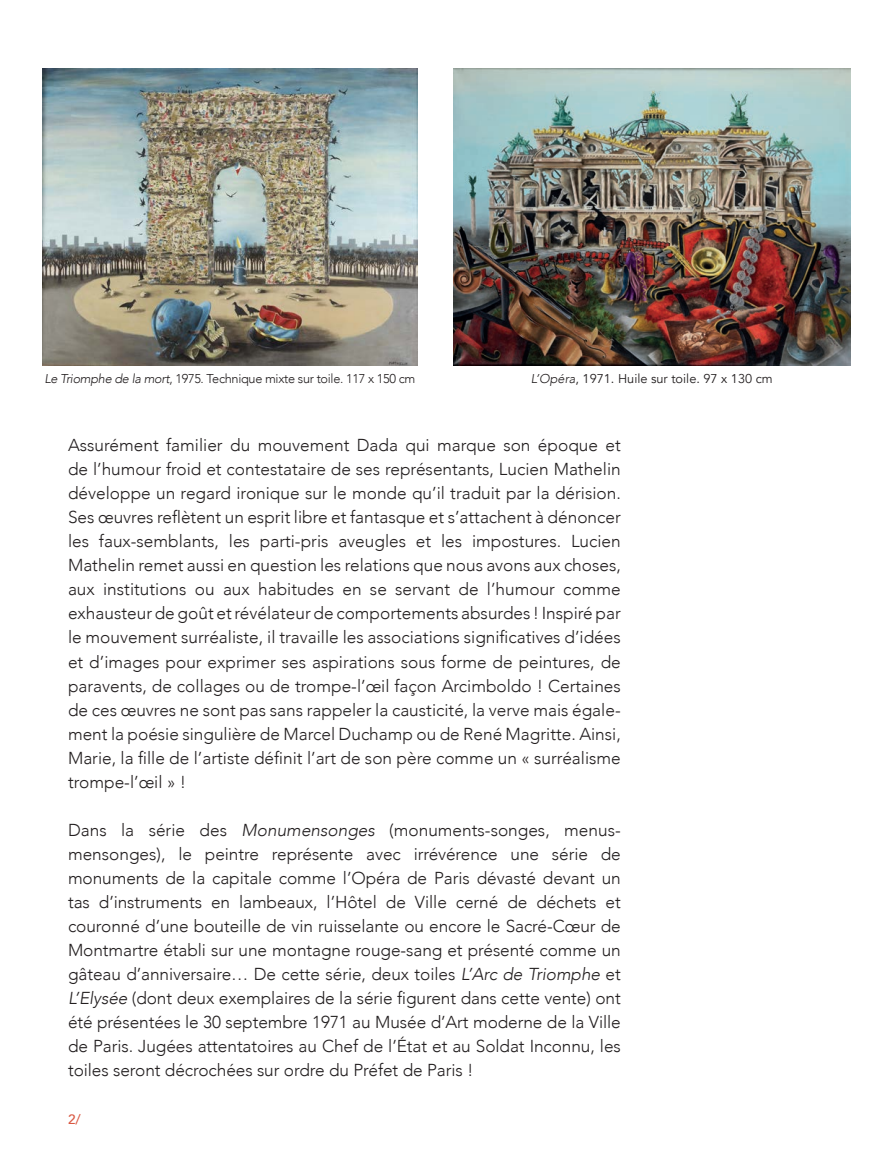
<style>
.page{position:relative;width:893px;height:1149px;background:#fff}
.page>*{position:absolute;margin:0;border:0;box-sizing:border-box;transform-origin:0 0}
.t1{font:300 17.25px/24px "Avenir";letter-spacing:-.005em;color:#231f20;text-align:justify}
.t2{font:500 13.5px "Avenir";color:#d95842}
.t3{font:300 12.75px "Avenir";letter-spacing:-.025em;color:#231f20}
.t4{font:12.75px "Avenir";color:#231f20}
.s1{font-style:italic}
.s2{font-weight:300;font-style:italic}
</style>
<div class="page">
<img style="left:453px;top:69px;width:397px;height:296px">
<img style="left:43px;top:69px;width:374px;height:296px">
<p class="t3" style="left:44px;top:371px;width:373px"><span class="s1">Le Triomphe de la mort</span>, 1975. Technique mixte sur toile. 117 x 150 cm</p>
<p class="t4" style="left:531px;top:370px;width:243px"><span class="s2">L’Opéra</span>, 1971. Huile sur toile. 97 x 130 cm</p>
<p class="t1" style="left:68px;top:433px;width:554px">Assurément familier du mouvement Dada qui marque son époque et de l’humour froid et contestataire de ses représentants, Lucien Mathelin développe un regard ironique sur le monde qu’il traduit par la dérision.<br>Ses œuvres reflètent un esprit libre et fantasque et s’attachent à dénoncer les faux-semblants, les parti-pris aveugles et les impostures. Lucien Mathelin remet aussi en question les relations que nous avons aux choses, aux institutions ou aux habitudes en se servant de l’humour comme exhausteur de goût et révélateur de comportements absurdes ! Inspiré par le mouvement surréaliste, il travaille les associations significatives d’idées et d’images pour exprimer ses aspirations sous forme de peintures, de paravents, de collages ou de trompe-l’œil façon Arcimboldo ! Certaines de ces œuvres ne sont pas sans rappeler la causticité, la verve mais égale&shy;ment la poésie singulière de Marcel Duchamp ou de René Magritte. Ainsi, Marie, la fille de l’artiste définit l’art de son père comme un « surréalisme trompe-l’œil » !</p>
<p class="t1" style="left:68px;top:817px;width:554px">Dans la série des <span class="s1">Monumensonges</span> (monuments-songes, menus&shy;mensonges), le peintre représente avec irrévérence une série de monuments de la capitale comme l’Opéra de Paris dévasté devant un tas d’instruments en lambeaux, l’Hôtel de Ville cerné de déchets et couronné d’une bouteille de vin ruisselante ou encore le Sacré-Cœur de Montmartre établi sur une montagne rouge-sang et présenté comme un gâteau d’anniversaire… De cette série, deux toiles <span class="s1">L’Arc de Triomphe</span> et <span class="s1">L’Elysée</span> (dont deux exemplaires de la série figurent dans cette vente) ont été présentées le 30 septembre 1971 au Musée d’Art moderne de la Ville de Paris. Jugées attentatoires au Chef de l’État et au Soldat Inconnu, les toiles seront décrochées sur ordre du Préfet de Paris !</p>
<p class="t2" style="left:68px;top:1107px;width:14px">2/</p>
</div>
